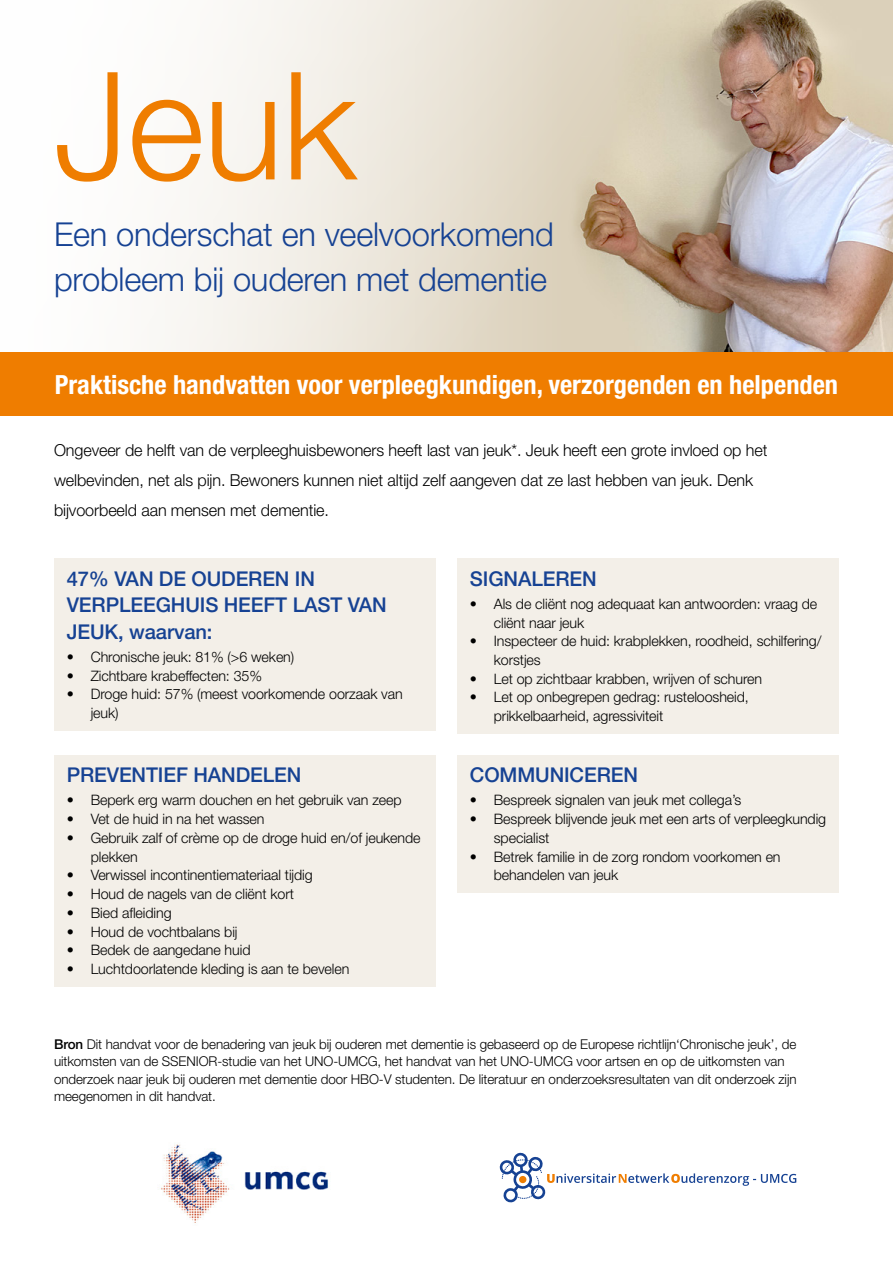
<style>
.page{position:relative;width:893px;height:1263px;background:#fff}
.page>*{position:absolute;margin:0;border:0;box-sizing:border-box;transform-origin:0 0}
.t1{font:300 150px "Helvetica Neue LT Std";color:#ef7d00}
.t2{font:300 33px/44.5px "Helvetica Neue LT Std";letter-spacing:-.005em;color:#164293}
.t3{font:700 condensed 26.4px "Helvetica Neue LT Std";color:#fff}
.t4{font:500 20.4px/26.5px "Helvetica Neue LT Std";letter-spacing:-.005em;color:#164293}
.t5{font:300 16.5px/30px "Helvetica Neue LT Std";letter-spacing:-.005em;color:#000}
.t6{font:300 14.4px/18.8px "Helvetica Neue LT Std";letter-spacing:-.005em;color:#000}
.t7{font:300 13.5px/17.5px "Helvetica Neue LT Std";letter-spacing:-.005em;color:#000}
.s1{font-weight:500}
</style>
<div class="page">
<img style="left:0;top:0;width:893px;height:353px">
<div style="left:0;top:353px;width:893px;height:63px;background:#ef7d00"></div>
<img style="left:161px;top:1144px;width:167px;height:79px">
<svg style="left:500px;top:1153px;width:296px;height:49px"></svg>
<div style="left:54px;top:558px;width:382px;height:173px;background:#f3efe8"></div>
<div style="left:54px;top:755px;width:382px;height:232px;background:#f3efe8"></div>
<div style="left:457px;top:558px;width:382px;height:176px;background:#f3efe8"></div>
<div style="left:457px;top:755px;width:382px;height:138px;background:#f3efe8"></div>
<h1 class="t1" style="left:54px;top:34px;width:304px">Jeuk</h1>
<h2 class="t2" style="left:54px;top:212px;width:501px">Een onderschat en veelvoorkomend probleem bij ouderen met dementie</h2>
<h3 class="t3" style="left:55px;top:368px;width:785px">Praktische handvatten voor verpleegkundigen, verzorgenden en helpenden</h3>
<p class="t5" style="left:54px;top:435px;width:715px">Ongeveer de helft van de verpleeghuisbewoners heeft last van jeuk*. Jeuk heeft een grote invloed op het welbevinden, net als pijn. Bewoners kunnen niet altijd zelf aangeven dat ze last hebben van jeuk. Denk bijvoorbeeld aan mensen met dementie.</p>
<h3 class="t4" style="left:67px;top:565px;width:322px">47% VAN DE OUDEREN IN<br>VERPLEEGHUIS HEEFT LAST VAN<br>JEUK, waarvan:</h3>
<p class="t6" style="left:67px;top:647px;width:229px">• Chronische jeuk: 81% (&gt;6 weken)</p>
<p class="t6" style="left:67px;top:666px;width:197px">• Zichtbare krabeffecten: 35%</p>
<p class="t6" style="left:91px;top:684px;width:314px;text-indent:-24px">• Droge huid: 57% (meest voorkomende oorzaak van jeuk)</p>
<h3 class="t4" style="left:67px;top:762px;width:236px">PREVENTIEF HANDELEN</h3>
<p class="t6" style="left:67px;top:791px;width:336px">• Beperk erg warm douchen en het gebruik van zeep</p>
<p class="t6" style="left:67px;top:809px;width:199px">• Vet de huid in na het wassen</p>
<p class="t6" style="left:91px;top:828px;width:331px;text-indent:-24px">• Gebruik zalf of crème op de droge huid en/of jeukende plekken</p>
<p class="t6" style="left:67px;top:865px;width:247px">• Verwissel incontinentiemateriaal tijdig</p>
<p class="t6" style="left:67px;top:884px;width:229px">• Houd de nagels van de cliënt kort</p>
<p class="t6" style="left:67px;top:903px;width:106px">• Bied afleiding</p>
<p class="t6" style="left:67px;top:922px;width:172px">• Houd de vochtbalans bij</p>
<p class="t6" style="left:67px;top:940px;width:185px">• Bedek de aangedane huid</p>
<p class="t6" style="left:67px;top:959px;width:284px">• Luchtdoorlatende kleding is aan te bevelen</p>
<h3 class="t4" style="left:470px;top:565px;width:128px">SIGNALEREN</h3>
<p class="t6" style="left:494px;top:594px;width:325px;text-indent:-24px">• Als de cliënt nog adequaat kan antwoorden: vraag de cliënt naar jeuk</p>
<p class="t6" style="left:494px;top:631px;width:329px;text-indent:-24px">• Inspecteer de huid: krabplekken, roodheid, schilfering/ korstjes</p>
<p class="t6" style="left:470px;top:669px;width:294px">• Let op zichtbaar krabben, wrijven of schuren</p>
<p class="t6" style="left:494px;top:688px;width:256px;text-indent:-24px">• Let op onbegrepen gedrag: rusteloosheid, prikkelbaarheid, agressiviteit</p>
<h3 class="t4" style="left:470px;top:762px;width:170px">COMMUNICEREN</h3>
<p class="t6" style="left:470px;top:791px;width:273px">• Bespreek signalen van jeuk met collega’s</p>
<p class="t6" style="left:494px;top:809px;width:334px;text-indent:-24px">• Bespreek blijvende jeuk met een arts of verpleegkundig specialist</p>
<p class="t6" style="left:494px;top:847px;width:288px;text-indent:-24px">• Betrek familie in de zorg rondom voorkomen en behandelen van jeuk</p>
<p class="t7" style="left:54px;top:1035px;width:744px"><span class="s1">Bron</span> Dit handvat voor de benadering van jeuk bij ouderen met dementie is gebaseerd op de Europese richtlijn‘Chronische jeuk’, de uitkomsten van de SSENIOR-studie van het UNO-UMCG, het handvat van het UNO-UMCG voor artsen en op de uitkomsten van onderzoek naar jeuk bij ouderen met dementie door HBO-V studenten. De literatuur en onderzoeksresultaten van dit onderzoek zijn meegenomen in dit handvat.</p>
</div>
